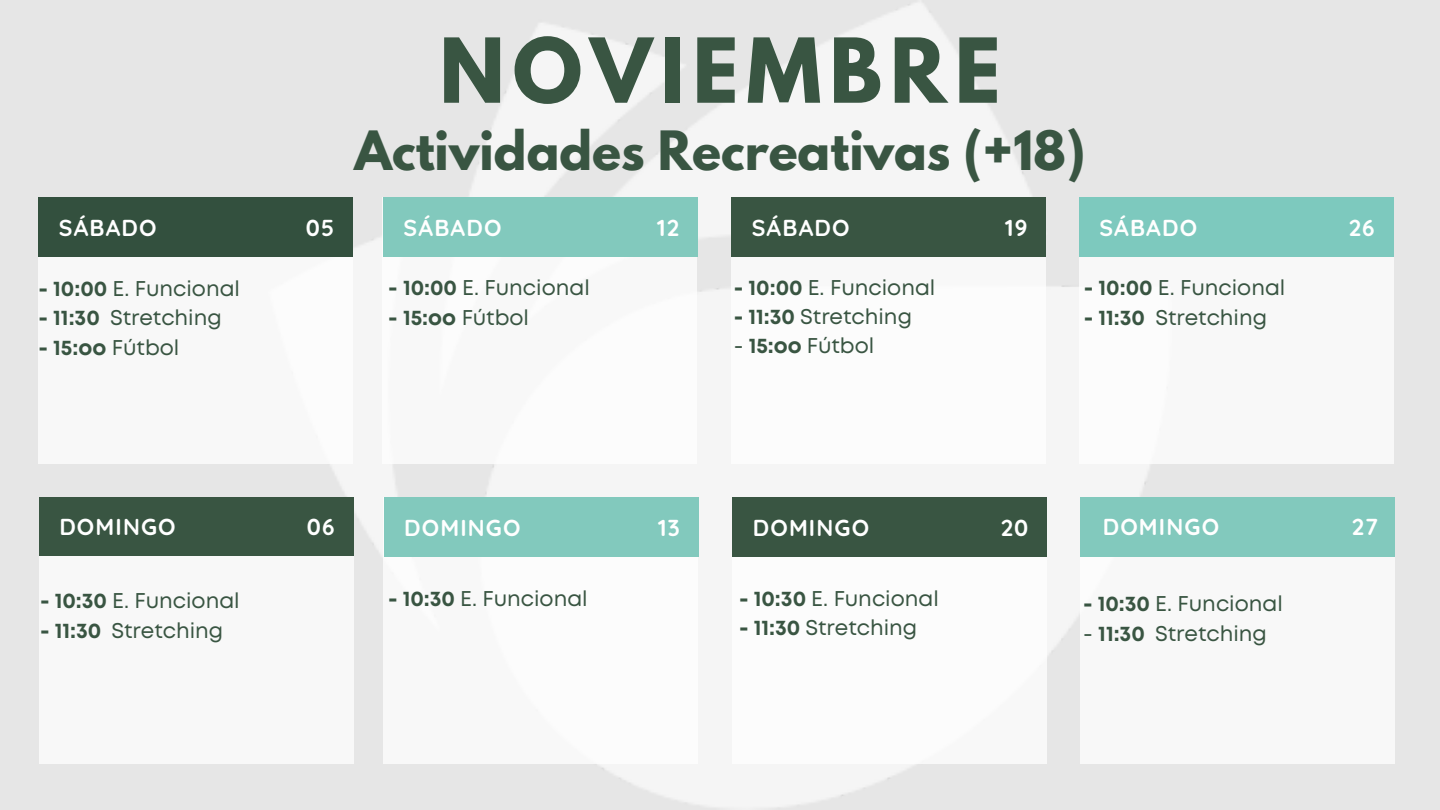
<style>
.page{position:relative;width:1440px;height:810px;background:#e6e6e6}
.page>*{position:absolute;margin:0;border:0;box-sizing:border-box;transform-origin:0 0}
.t1{font:700 79.2px "League Spartan";letter-spacing:.1em;color:#395542}
.t2{font:700 48px "League Spartan";color:#395542}
.t3{font:700 23px "Quicksand";letter-spacing:.05em;color:#fff}
.t4{font:21.3px "Mont";color:#395542}
.t5{font:700 21.3px "Mont";color:#395542}
.s1{font-weight:700}
.s2{font-weight:400}
</style>
<div class="page">
<img style="left:269px;top:2px;width:903px;height:808px">
<div style="left:39px;top:197px;width:314px;height:266px;background:#f8f8f8"></div>
<div style="left:40px;top:498px;width:314px;height:266px;background:#f8f8f8"></div>
<div style="left:39px;top:197px;width:314px;height:59px;background:#33503e"></div>
<div style="left:39px;top:497px;width:315px;height:59px;background:#395542"></div>
<div style="left:1079px;top:197px;width:315px;height:266px;background:#f8f8f8"></div>
<div style="left:1080px;top:498px;width:315px;height:266px;background:#f8f8f8"></div>
<div style="left:1079px;top:197px;width:315px;height:59px;background:#7dc9be"></div>
<div style="left:1081px;top:498px;width:314px;height:58px;background:#82c9bd"></div>
<div style="left:383px;top:197px;width:314px;height:266px;background:#f8f8f8"></div>
<div style="left:384px;top:498px;width:314px;height:266px;background:#fff"></div>
<div style="left:383px;top:197px;width:315px;height:59px;background:#82c9bd"></div>
<div style="left:384px;top:498px;width:314px;height:58px;background:#82c9bd"></div>
<div style="left:732px;top:198px;width:314px;height:265px;background:#fff"></div>
<div style="left:733px;top:498px;width:314px;height:266px;background:#fff"></div>
<div style="left:732px;top:197px;width:314px;height:59px;background:#395542"></div>
<div style="left:733px;top:498px;width:314px;height:58px;background:#395542"></div>
<p class="t3" style="left:59px;top:213px;width:99px">SÁBADO</p>
<p class="t3" style="left:306px;top:213px;width:30px">05</p>
<p class="t4" style="left:39px;top:280px;width:203px"><span class="s1">- 10:00</span> E. Funcional</p>
<p class="t4" style="left:39px;top:310px;width:185px"><span class="s1">- 11:30</span> Stretching</p>
<p class="t5" style="left:39px;top:340px;width:142px">- 15:oo <span class="s2">Fútbol</span></p>
<h1 class="t1" style="left:439px;top:31px;width:563px">NOVIEMBRE</h1>
<h2 class="t2" style="left:355px;top:127px;width:732px">Actividades Recreativas (+18)</h2>
<p class="t3" style="left:404px;top:213px;width:99px">SÁBADO</p>
<p class="t3" style="left:657px;top:213px;width:23px">12</p>
<p class="t3" style="left:752px;top:213px;width:99px">SÁBADO</p>
<p class="t3" style="left:1005px;top:213px;width:24px">19</p>
<p class="t3" style="left:1099px;top:213px;width:99px">SÁBADO</p>
<p class="t3" style="left:1349px;top:213px;width:28px">26</p>
<p class="t4" style="left:388px;top:280px;width:203px"><span class="s1">- 10:00</span> E. Funcional</p>
<p class="t5" style="left:388px;top:310px;width:142px">- 15:oo <span class="s2">Fútbol</span></p>
<p class="t4" style="left:734px;top:279px;width:203px"><span class="s1">- 10:00</span> E. Funcional</p>
<p class="t4" style="left:734px;top:309px;width:180px"><span class="s1">- 11:30</span> Stretching</p>
<p class="t4" style="left:734px;top:338px;width:142px">- <span class="s1">15:oo</span> Fútbol</p>
<p class="t4" style="left:1084px;top:280px;width:203px"><span class="s1">- 10:00</span> E. Funcional</p>
<p class="t4" style="left:1084px;top:310px;width:185px"><span class="s1">- 11:30</span> Stretching</p>
<p class="t3" style="left:59px;top:512px;width:118px">DOMINGO</p>
<p class="t3" style="left:307px;top:512px;width:29px">06</p>
<p class="t4" style="left:40px;top:593px;width:201px"><span class="s1">- 10:30</span> E. Funcional</p>
<p class="t4" style="left:40px;top:623px;width:185px"><span class="s1">- 11:30</span> Stretching</p>
<p class="t3" style="left:404px;top:513px;width:118px">DOMINGO</p>
<p class="t3" style="left:658px;top:513px;width:23px">13</p>
<p class="t3" style="left:753px;top:513px;width:118px">DOMINGO</p>
<p class="t3" style="left:1001px;top:513px;width:29px">20</p>
<p class="t4" style="left:388px;top:591px;width:201px"><span class="s1">- 10:30</span> E. Funcional</p>
<p class="t4" style="left:739px;top:590px;width:201px"><span class="s1">- 10:30</span> E. Funcional</p>
<p class="t4" style="left:739px;top:619px;width:180px"><span class="s1">- 11:30</span> Stretching</p>
<p class="t3" style="left:1103px;top:512px;width:118px">DOMINGO</p>
<p class="t3" style="left:1352px;top:512px;width:28px">27</p>
<p class="t4" style="left:1083px;top:596px;width:201px"><span class="s1">- 10:30</span> E. Funcional</p>
<p class="t4" style="left:1083px;top:625px;width:185px">- <span class="s1">11:30</span> Stretching</p>
</div>
